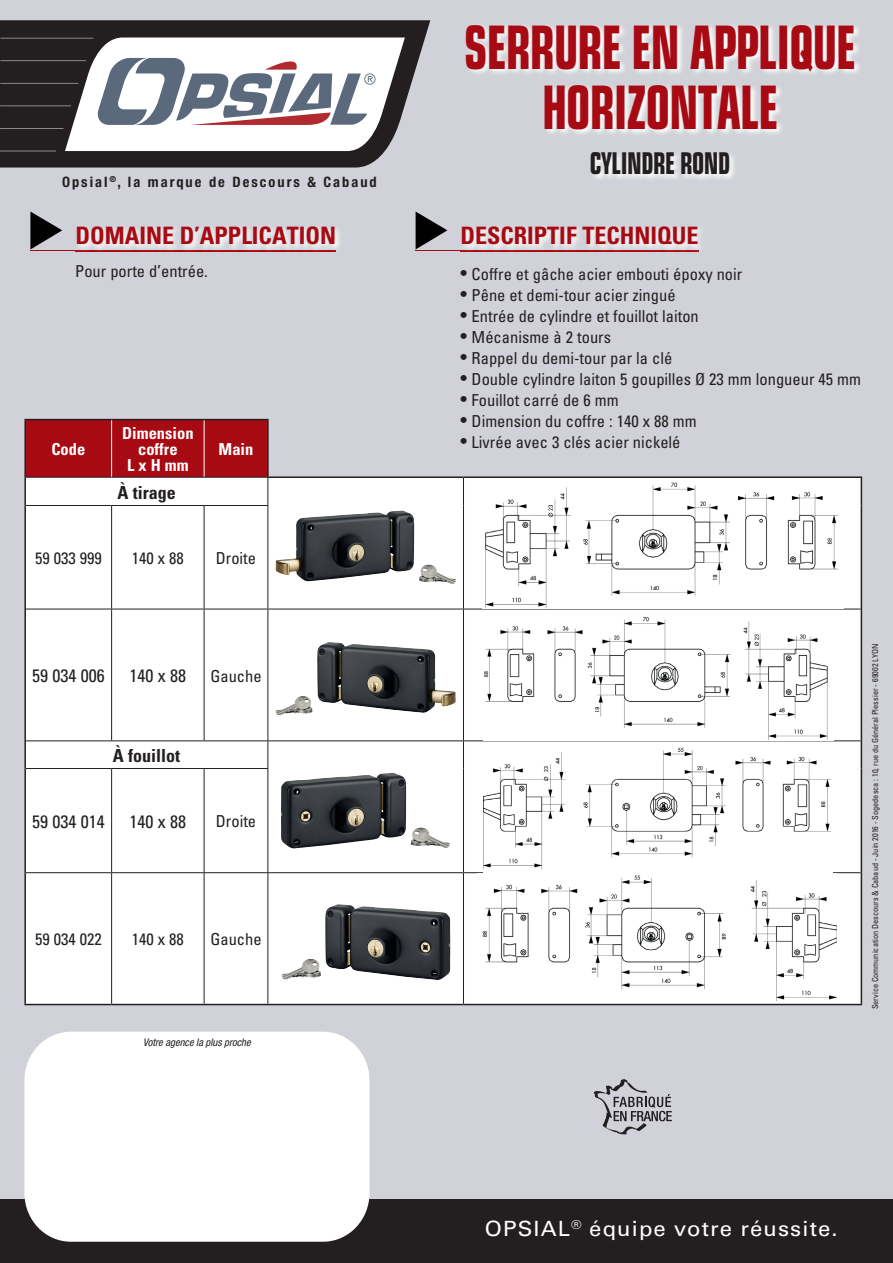
<style>
.page{position:relative;width:893px;height:1263px;background:#fff}
.page>*{position:absolute;margin:0;border:0;box-sizing:border-box;transform-origin:0 0}
.t1{font:700 condensed 60px/60px "Eurostile LT";letter-spacing:-.02em;color:#a70a12;text-align:center;scale:.78 1}
.t2{font:700 condensed 30px "Eurostile LT";letter-spacing:-.02em;color:#231f20;scale:.78 1}
.t3{font:700 condensed 24px "Univers LT";color:#a70a12}
.t4{font:21px "Univers LT";letter-spacing:.05em;color:#fff;scale:1.05 1}
.t5{font:condensed 18px "Univers LT";color:#231f20}
.t6{font:700 condensed 18px "Univers LT";color:#231f20}
.t7{font:condensed 16.5px "Univers LT";color:#231f20}
.t8{font:700 condensed 16.5px/16.2px "Univers LT";color:#fff;text-align:center}
.t9{font:700 condensed 14.4px "Helvetica Neue LT";letter-spacing:.14em;color:#231f20}
.t10{font:italic condensed 10.5px "Helvetica Neue LT Com";color:#231f20}
.t11{font:condensed 8.25px "Univers LT";color:#231f20}
.s1{font-size:19.5px}
</style>
<div class="page">
<div style="left:0;top:0;width:893px;height:1251px;background:#d1d2d9"></div>
<svg style="left:0;top:20px;width:430px;height:148px;fill:#231f20"></svg>
<hr style="left:1px;top:38px;width:92px;height:1px;background:#a8a9ad">
<hr style="left:0;top:60px;width:86px;height:1px;background:#a8a9ad">
<hr style="left:0;top:83px;width:78px;height:1px;background:#a8a9ad">
<hr style="left:0;top:105px;width:71px;height:1px;background:#a8a9ad">
<hr style="left:0;top:128px;width:64px;height:1px;background:#a8a9ad">
<hr style="left:0;top:151px;width:56px;height:1px;background:#a8a9ad">
<svg style="left:65px;top:37px;width:340px;height:114px"></svg>
<div style="left:0;top:1199px;width:893px;height:64px;background:#231f20"></div>
<svg style="left:30px;top:212px;width:32px;height:37px"></svg>
<hr style="left:30px;top:250px;width:306px;height:1px;background:#a70a12">
<img style="left:75px;top:228px;width:264px;height:24px">
<img style="left:75px;top:250px;width:261px;height:1px">
<svg style="left:416px;top:212px;width:31px;height:37px"></svg>
<hr style="left:416px;top:250px;width:283px;height:1px;background:#a70a12">
<img style="left:460px;top:228px;width:241px;height:24px">
<img style="left:460px;top:250px;width:239px;height:1px">
<img style="left:468px;top:26px;width:391px;height:153px">
<div style="left:24px;top:1032px;width:345px;height:210px;background:#fff;border-radius:48px"></div>
<div style="left:26px;top:478px;width:835px;height:526px;background:#fff"></div>
<hr style="left:24px;top:419px;width:88px;height:1px;background:#231f20">
<hr style="left:24px;top:420px;width:2px;height:57px;background:#231f20">
<hr style="left:112px;top:419px;width:92px;height:1px;background:#231f20">
<hr style="left:204px;top:419px;width:65px;height:1px;background:#231f20">
<hr style="left:24px;top:477px;width:2px;height:28px;background:#231f20">
<svg style="left:861px;top:478px;width:1px;height:27px"></svg>
<hr style="left:24px;top:505px;width:2px;height:104px;background:#231f20">
<hr style="left:861px;top:505px;width:1px;height:104px;background:#231f20">
<hr style="left:24px;top:609px;width:2px;height:132px;background:#231f20">
<hr style="left:861px;top:609px;width:1px;height:132px;background:#231f20">
<hr style="left:24px;top:741px;width:2px;height:27px;background:#231f20">
<svg style="left:861px;top:741px;width:1px;height:27px"></svg>
<hr style="left:24px;top:768px;width:2px;height:105px;background:#231f20">
<hr style="left:861px;top:768px;width:1px;height:105px;background:#231f20">
<hr style="left:24px;top:873px;width:2px;height:131px;background:#231f20">
<hr style="left:861px;top:873px;width:1px;height:131px;background:#231f20">
<svg style="left:25px;top:420px;width:243px;height:85px"></svg>
<svg style="left:463px;top:478px;width:1px;height:27px"></svg>
<hr style="left:111px;top:506px;width:1px;height:103px;background:#231f20">
<hr style="left:204px;top:506px;width:1px;height:103px;background:#231f20">
<hr style="left:267px;top:506px;width:1px;height:103px;background:#231f20">
<hr style="left:463px;top:505px;width:1px;height:104px;background:#231f20">
<hr style="left:26px;top:609px;width:86px;height:1px;background:#231f20">
<hr style="left:112px;top:609px;width:92px;height:1px;background:#231f20">
<hr style="left:111px;top:609px;width:1px;height:131px;background:#231f20">
<hr style="left:204px;top:609px;width:64px;height:1px;background:#231f20">
<hr style="left:204px;top:609px;width:1px;height:131px;background:#231f20">
<hr style="left:268px;top:609px;width:195px;height:1px;background:#231f20">
<hr style="left:267px;top:609px;width:1px;height:131px;background:#231f20">
<hr style="left:463px;top:609px;width:398px;height:1px;background:#231f20">
<hr style="left:463px;top:609px;width:1px;height:131px;background:#231f20">
<hr style="left:26px;top:740px;width:86px;height:1px;background:#231f20">
<hr style="left:112px;top:740px;width:92px;height:1px;background:#231f20">
<hr style="left:204px;top:740px;width:64px;height:1px;background:#231f20">
<hr style="left:268px;top:740px;width:195px;height:1px;background:#231f20">
<svg style="left:267px;top:741px;width:1px;height:27px"></svg>
<hr style="left:463px;top:740px;width:398px;height:1px;background:#231f20">
<svg style="left:463px;top:741px;width:1px;height:27px"></svg>
<hr style="left:26px;top:768px;width:86px;height:1px;background:#231f20">
<hr style="left:112px;top:768px;width:92px;height:1px;background:#231f20">
<hr style="left:111px;top:769px;width:1px;height:103px;background:#231f20">
<hr style="left:204px;top:768px;width:64px;height:1px;background:#231f20">
<hr style="left:204px;top:769px;width:1px;height:103px;background:#231f20">
<hr style="left:267px;top:769px;width:1px;height:103px;background:#231f20">
<hr style="left:463px;top:768px;width:1px;height:104px;background:#231f20">
<hr style="left:26px;top:872px;width:86px;height:1px;background:#231f20">
<hr style="left:112px;top:872px;width:92px;height:1px;background:#231f20">
<hr style="left:111px;top:873px;width:1px;height:131px;background:#231f20">
<hr style="left:204px;top:872px;width:64px;height:1px;background:#231f20">
<hr style="left:204px;top:873px;width:1px;height:131px;background:#231f20">
<hr style="left:268px;top:872px;width:195px;height:1px;background:#231f20">
<hr style="left:267px;top:873px;width:1px;height:131px;background:#231f20">
<hr style="left:463px;top:872px;width:398px;height:1px;background:#231f20">
<hr style="left:463px;top:873px;width:1px;height:131px;background:#231f20">
<hr style="left:111px;top:420px;width:1px;height:57px;background:#fff">
<hr style="left:204px;top:420px;width:1px;height:57px;background:#fff">
<hr style="left:267px;top:420px;width:2px;height:56px;background:#231f20">
<hr style="left:24px;top:1004px;width:88px;height:1px;background:#231f20">
<hr style="left:112px;top:1004px;width:92px;height:1px;background:#231f20">
<hr style="left:204px;top:1004px;width:64px;height:1px;background:#231f20">
<hr style="left:268px;top:1004px;width:195px;height:1px;background:#231f20">
<hr style="left:463px;top:1004px;width:399px;height:1px;background:#231f20">
<hr style="left:26px;top:477px;width:86px;height:1px;background:#231f20">
<hr style="left:112px;top:477px;width:92px;height:1px;background:#231f20">
<hr style="left:204px;top:477px;width:63px;height:1px;background:#231f20">
<hr style="left:26px;top:505px;width:86px;height:1px;background:#231f20">
<hr style="left:112px;top:505px;width:92px;height:1px;background:#231f20">
<hr style="left:204px;top:505px;width:64px;height:1px;background:#231f20">
<hr style="left:267px;top:476px;width:196px;height:2px;background:#231f20">
<hr style="left:463px;top:476px;width:399px;height:2px;background:#231f20">
<img style="left:276px;top:511px;width:180px;height:73px">
<img style="left:482px;top:482px;width:361px;height:127px">
<img style="left:275px;top:642px;width:181px;height:73px">
<img style="left:484px;top:612px;width:349px;height:128px">
<img style="left:281px;top:773px;width:169px;height:75px">
<img style="left:483px;top:743px;width:349px;height:129px">
<img style="left:281px;top:904px;width:169px;height:76px">
<img style="left:478px;top:873px;width:359px;height:127px">
<svg style="left:594px;top:1079px;width:78px;height:55px"></svg>
<p class="t9" style="left:62px;top:173px;width:316px">Opsial<sup>®</sup>, la marque de Descours &amp; Cabaud</p>
<h3 class="t3" style="left:75px;top:221px;width:262px">DOMAINE D’APPLICATION</h3>
<p class="t7" style="left:75px;top:261px;width:134px">Pour porte d’entrée.</p>
<p class="t8" style="left:51px;top:441px;width:35px">Code</p>
<p class="t8" style="left:122px;top:425px;width:73px">Dimension coffre<br>L x H mm</p>
<p class="t6" style="left:117px;top:481px;width:60px">À tirage</p>
<p class="t8" style="left:219px;top:441px;width:36px">Main</p>
<p class="t7" style="left:35px;top:547px;width:68px">59 033 999</p>
<p class="t7" style="left:132px;top:547px;width:54px">140 x 88</p>
<p class="t7" style="left:216px;top:547px;width:42px">Droite</p>
<p class="t5" style="left:32px;top:664px;width:74px">59 034 006</p>
<p class="t5" style="left:129px;top:664px;width:58px">140 x 88</p>
<p class="t7" style="left:210px;top:665px;width:53px">Gauche</p>
<p class="t6" style="left:113px;top:744px;width:69px">À fouillot</p>
<p class="t5" style="left:32px;top:810px;width:74px">59 034 014</p>
<p class="t5" style="left:129px;top:810px;width:58px">140 x 88</p>
<p class="t7" style="left:216px;top:811px;width:42px">Droite</p>
<p class="t7" style="left:35px;top:929px;width:68px">59 034 022</p>
<p class="t7" style="left:132px;top:929px;width:54px">140 x 88</p>
<p class="t7" style="left:210px;top:929px;width:53px">Gauche</p>
<p class="t10" style="left:143px;top:1036px;width:109px">Votre agence la plus proche</p>
<h1 class="t1" style="left:464px;top:17px;width:504px">SERRURE EN APPLIQUE<br>HORIZONTALE</h1>
<h2 class="t2" style="left:590px;top:145px;width:181px">CYLINDRE ROND</h2>
<h3 class="t3" style="left:461px;top:221px;width:239px">DESCRIPTIF TECHNIQUE</h3>
<p class="t7" style="left:460px;top:263px;width:283px"><span class="s1">•</span> Coffre et gâche acier embouti époxy noir</p>
<p class="t7" style="left:460px;top:284px;width:217px"><span class="s1">•</span> Pêne et demi-tour acier zingué</p>
<p class="t7" style="left:460px;top:305px;width:240px"><span class="s1">•</span> Entrée de cylindre et fouillot laiton</p>
<p class="t7" style="left:460px;top:326px;width:152px"><span class="s1">•</span> Mécanisme à 2 tours</p>
<p class="t7" style="left:460px;top:347px;width:213px"><span class="s1">•</span> Rappel du demi-tour par la clé</p>
<p class="t7" style="left:460px;top:368px;width:402px"><span class="s1">•</span> Double cylindre laiton 5 goupilles Ø 23 mm longueur 45 mm</p>
<p class="t7" style="left:460px;top:389px;width:160px"><span class="s1">•</span> Fouillot carré de 6 mm</p>
<p class="t7" style="left:460px;top:410px;width:238px"><span class="s1">•</span> Dimension du coffre : 140 x 88 mm</p>
<p class="t7" style="left:460px;top:431px;width:222px"><span class="s1">•</span> Livrée avec 3 clés acier nickelé</p>
<p class="t11" style="left:870px;top:1009px;width:367px;rotate:-90deg">Service Communication Descours &amp; Cabaud - Juin 2016 - Sogedesca : 10, rue du Général Plessier - 69002 LYON</p>
<p class="t4" style="left:485px;top:1216px;width:337px">OPSIAL<sup>®</sup> équipe votre réussite.</p>
</div>
